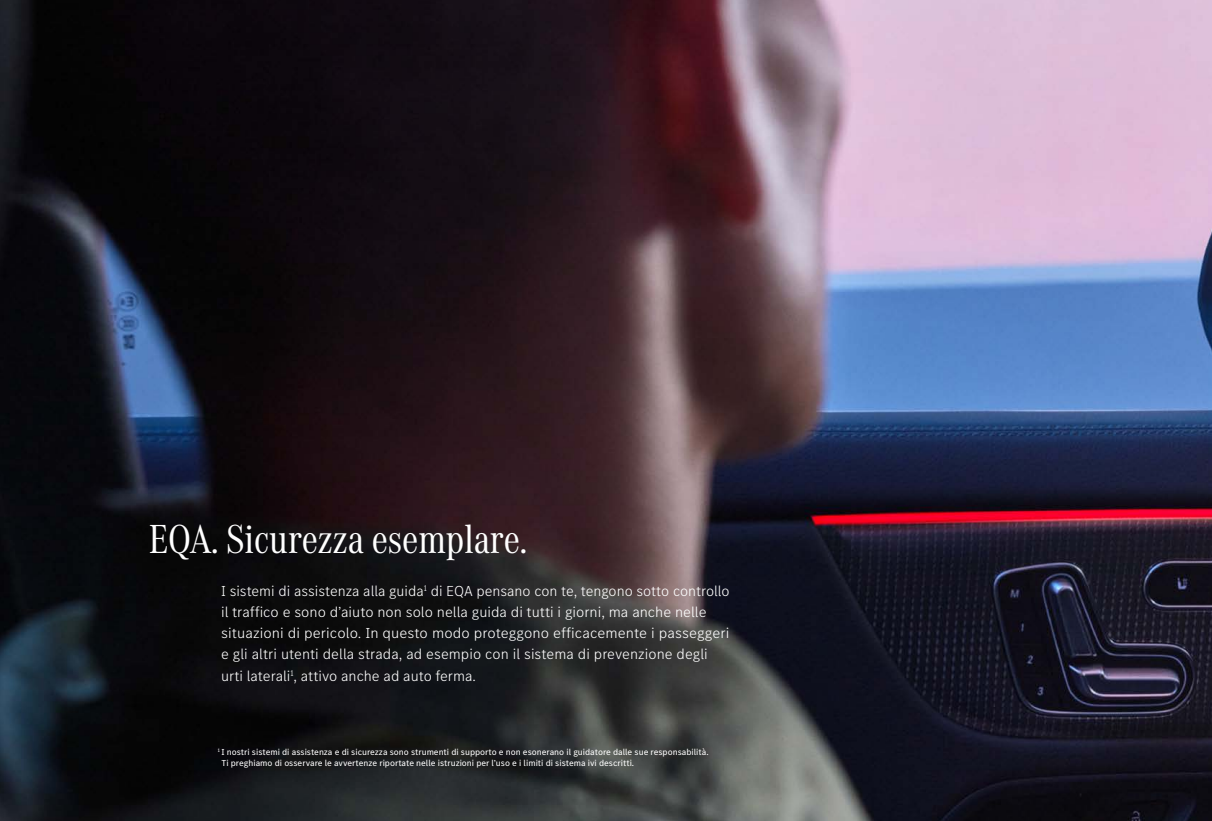
<style>
.page{position:relative;width:1212px;height:821px;background:#fff}
.page>*{position:absolute;margin:0;border:0;box-sizing:border-box;transform-origin:0 0}
.t1{font:42px "MB Corpo A Title Cond";color:#fff}
.t2{font:300 15px/21.3px "MB Corpo S Text";color:#fff}
.t3{font:9px/10.8px "MB Corpo S Text";color:#fff}
</style>
<div class="page">
<img style="left:0;top:0;width:1212px;height:821px">
<h1 class="t1" style="left:149px;top:511px;width:380px">EQA. Sicurezza esemplare.</h1>
<p class="t2" style="left:221px;top:579px;width:510px">I sistemi di assistenza alla guida<sup>1</sup> di EQA pensano con te, tengono sotto controllo il traffico e sono d’aiuto non solo nella guida di tutti i giorni, ma anche nelle situazioni di pericolo. In questo modo proteggono efficacemente i passeggeri e gli altri utenti della strada, ad esempio con il sistema di prevenzione degli urti laterali<sup>1</sup>, attivo anche ad auto ferma.</p>
<p class="t3" style="left:221px;top:746px;width:489px;text-indent:-4px"><sup>1</sup> I nostri sistemi di assistenza e di sicurezza sono strumenti di supporto e non esonerano il guidatore dalle sue responsabilità.<br>Ti preghiamo di osservare le avvertenze riportate nelle istruzioni per l’uso e i limiti di sistema ivi descritti.</p>
</div>
